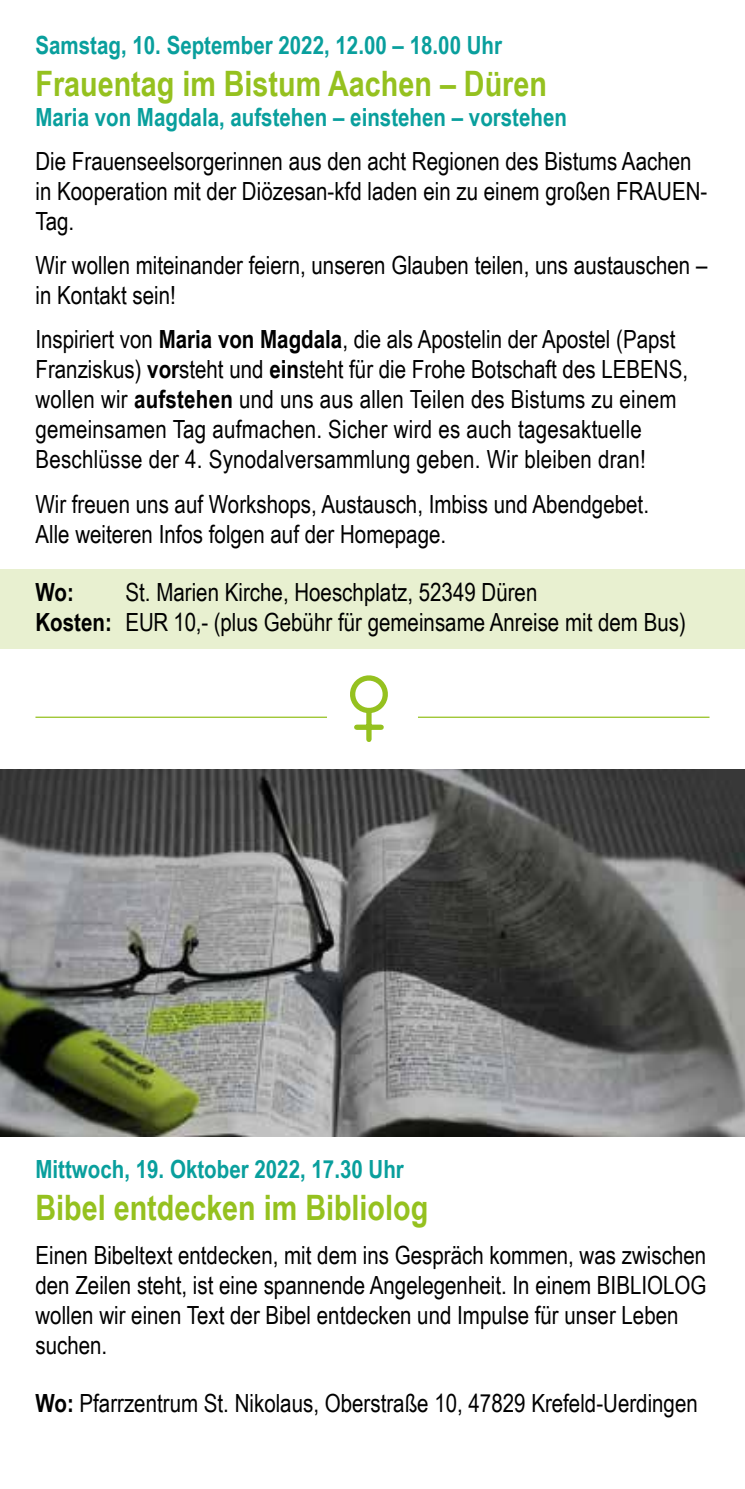
<style>
.page{position:relative;width:745px;height:1489px;background:#fff}
.page>*{position:absolute;margin:0;border:0;box-sizing:border-box;transform-origin:0 0}
.t1{font:700 35px "Arial Narrow";color:#95c11f}
.t2{font:25px/30px "Arial Narrow";color:#000}
.t3{font:700 25px "Arial Narrow";color:#099f9d}
.t4{font:700 25px "Arial Narrow";color:#000}
.s1{font-weight:700}
</style>
<div class="page">
<div style="left:0;top:569px;width:744px;height:79px;background:#e8f0d0"></div>
<img style="left:0;top:769px;width:744px;height:367px">
<hr style="left:35px;top:716px;width:292px;height:1px;background:#95c11f">
<svg style="left:350px;top:675px;width:38px;height:67px"></svg>
<hr style="left:417px;top:716px;width:292px;height:1px;background:#95c11f">
<p class="t3" style="left:35px;top:26px;width:468px">Samstag, 10. September 2022, 12.00 – 18.00 Uhr</p>
<h1 class="t1" style="left:35px;top:57px;width:512px">Frauentag im Bistum Aachen – Düren</h1>
<p class="t3" style="left:35px;top:98px;width:532px">Maria von Magdala, aufstehen – einstehen – vorstehen</p>
<p class="t2" style="left:35px;top:145px;width:673px">Die Frauenseelsorgerinnen aus den acht Regionen des Bistums Aachen in Kooperation mit der Diözesan-kfd laden ein zu einem großen FRAUEN-<br>Tag.</p>
<p class="t2" style="left:35px;top:249px;width:673px">Wir wollen miteinander feiern, unseren Glauben teilen, uns austauschen – in Kontakt sein!</p>
<p class="t2" style="left:35px;top:323px;width:653px">Inspiriert von <span class="s1">Maria von Magdala</span>, die als Apostelin der Apostel (Papst Franziskus) <span class="s1">vor</span>steht und <span class="s1">ein</span>steht für die Frohe Botschaft des LEBENS, wollen wir <span class="s1">aufstehen</span> und uns aus allen Teilen des Bistums zu einem gemeinsamen Tag aufmachen. Sicher wird es auch tagesaktuelle Beschlüsse der 4. Synodalversammlung geben. Wir bleiben dran!</p>
<p class="t2" style="left:35px;top:488px;width:614px">Wir freuen uns auf Workshops, Austausch, Imbiss und Abendgebet.<br>Alle weiteren Infos folgen auf der Homepage.</p>
<p class="t4" style="left:35px;top:573px;width:40px">Wo:</p>
<p class="t2" style="left:35px;top:576px;width:651px;text-indent:90px">St. Marien Kirche, Hoeschplatz, 52349 Düren<br><span class="s1">Kosten:</span> EUR 10,- (plus Gebühr für gemeinsame Anreise mit dem Bus)</p>
<p class="t3" style="left:35px;top:1149px;width:370px">Mittwoch, 19. Oktober 2022, 17.30 Uhr</p>
<h1 class="t1" style="left:35px;top:1180px;width:394px">Bibel entdecken im Bibliolog</h1>
<p class="t2" style="left:35px;top:1238px;width:672px">Einen Bibeltext entdecken, mit dem ins Gespräch kommen, was zwischen den Zeilen steht, ist eine spannende Angelegenheit. In einem BIBLIOLOG wollen wir einen Text der Bibel entdecken und Impulse für unser Leben suchen.</p>
<p class="t2" style="left:35px;top:1387px;width:663px"><span class="s1">Wo:</span> Pfarrzentrum St. Nikolaus, Oberstraße 10, 47829 Krefeld-Uerdingen</p>
</div>
